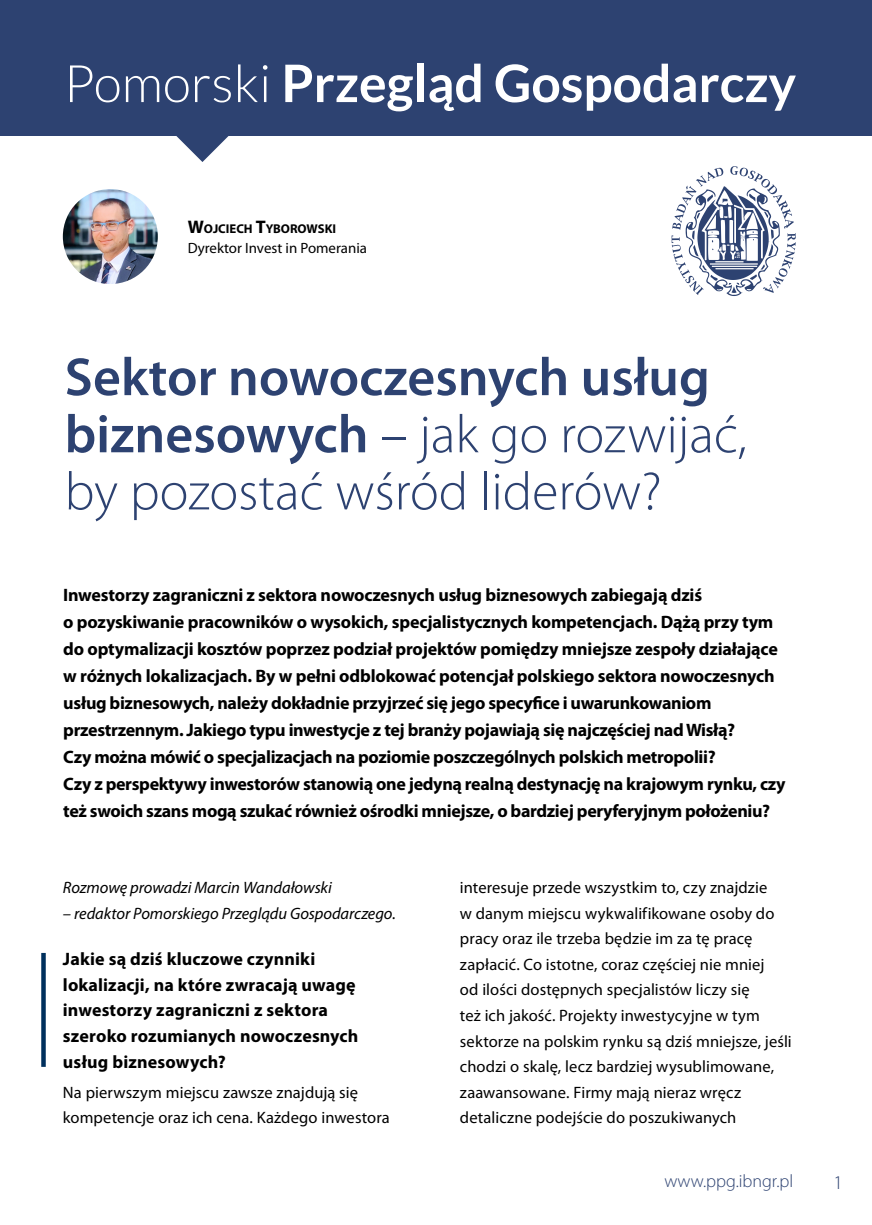
<style>
.page{position:relative;width:872px;height:1225px;background:#fff}
.page>*{position:absolute;margin:0;border:0;box-sizing:border-box;transform-origin:0 0}
.T_tytul{font:300 54px/57.2px "Myriad Pro";color:#2d4271}
.iron_podstawa_bez_inicjału{font:700 51.75px "Lato";color:#fff}
.t1{font:300 19.5px "Myriad Pro";color:#2d4271}
.T_lid_poprawiony{font:700 18px/27px "Myriad Pro";letter-spacing:-.02em;color:#000}
.pytaniaaaaaa{font:700 18px/25.5px "Myriad Pro";letter-spacing:.005em;color:#000}
.t2{font:300 18px "Myriad Pro";color:#2d4271}
.tekst_podstawowy{font:16.5px/25.5px "Myriad Pro";letter-spacing:.005em;color:#000}
.tekst_podstawowy-2{font:italic 16.5px "Myriad Pro";letter-spacing:-.005em;color:#000}
.T_afiliacja_PRZÓD_2{font:14.85px "Myriad Pro";color:#000}
.T_Afiliacja_PRZÓD_1{font:700 12.75px "Myriad Pro";color:#000}
.s1{font-weight:300}
.s2{font-size:18.3px}
.s3{font-weight:600}
</style>
<div class="page">
<div style="left:0;top:0;width:872px;height:135px;background:#2d4271"></div>
<svg style="left:671px;top:166px;width:124px;height:130px"></svg>
<svg style="left:65px;top:135px;width:218px;height:27px"></svg>
<div style="left:41px;top:953px;width:5px;height:114px;background:#00305d"></div>
<img style="left:63px;top:189px;width:95px;height:95px;border-radius:47px">
<p class="iron_podstawa_bez_inicjału" style="left:64px;top:54px;width:734px"><span class="s1">Pomorski</span> Przegląd Gospodarczy</p>
<p class="T_Afiliacja_PRZÓD_1" style="left:188px;top:221px;width:150px"><span class="s2">W</span>OJCIECH <span class="s2">T</span>YBOROWSKI</p>
<p class="T_afiliacja_PRZÓD_2" style="left:188px;top:239px;width:181px">Dyrektor Invest in Pomerania</p>
<p class="T_tytul" style="left:65px;top:348px;width:683px"><span class="s3">Sektor nowoczesnych usług biznesowych</span> – jak go rozwijać, by pozostać wśród liderów?</p>
<p class="T_lid_poprawiony" style="left:63px;top:580px;width:723px">Inwestorzy zagraniczni z sektora nowoczesnych usług biznesowych zabiegają dziś<br>o pozyskiwanie pracowników o wysokich, specjalistycznych kompetencjach. Dążą przy tym do optymalizacji kosztów poprzez podział projektów pomiędzy mniejsze zespoły działające w różnych lokalizacjach. By w pełni odblokować potencjał polskiego sektora nowoczesnych usług biznesowych, należy dokładnie przyjrzeć się jego specyfice i uwarunkowaniom przestrzennym. Jakiego typu inwestycje z tej branży pojawiają się najczęściej nad Wisłą?<br>Czy można mówić o specjalizacjach na poziomie poszczególnych polskich metropolii?<br>Czy z perspektywy inwestorów stanowią one jedyną realną destynację na krajowym rynku, czy też swoich szans mogą szukać również ośrodki mniejsze, o bardziej peryferyjnym położeniu?</p>
<p class="tekst_podstawowy-2" style="left:63px;top:877px;width:270px">Rozmowę prowadzi Marcin Wandałowski</p>
<p class="tekst_podstawowy-2" style="left:63px;top:903px;width:334px">– redaktor Pomorskiego Przeglądu Gospodarczego.</p>
<p class="pytaniaaaaaa" style="left:63px;top:946px;width:297px">Jakie są dziś kluczowe czynniki lokalizacji, na które zwracają uwagę inwestorzy zagraniczni z sektora szeroko rozumianych nowoczesnych usług biznesowych?</p>
<p class="tekst_podstawowy" style="left:63px;top:1079px;width:328px">Na pierwszym miejscu zawsze znajdują się kompetencje oraz ich cena. Każdego inwestora</p>
<p class="tekst_podstawowy" style="left:460px;top:874px;width:333px">interesuje przede wszystkim to, czy znajdzie<br>w danym miejscu wykwalifikowane osoby do pracy oraz ile trzeba będzie im za tę pracę zapłacić. Co istotne, coraz częściej nie mniej<br>od ilości dostępnych specjalistów liczy się<br>też ich jakość. Projekty inwestycyjne w tym sektorze na polskim rynku są dziś mniejsze, jeśli chodzi o skalę, lecz bardziej wysublimowane, zaawansowane. Firmy mają nieraz wręcz detaliczne podejście do poszukiwanych</p>
<p class="t2" style="left:664px;top:1170px;width:130px">www.ppg.ibngr.pl</p>
<p class="t1" style="left:833px;top:1170px;width:11px">1</p>
</div>
